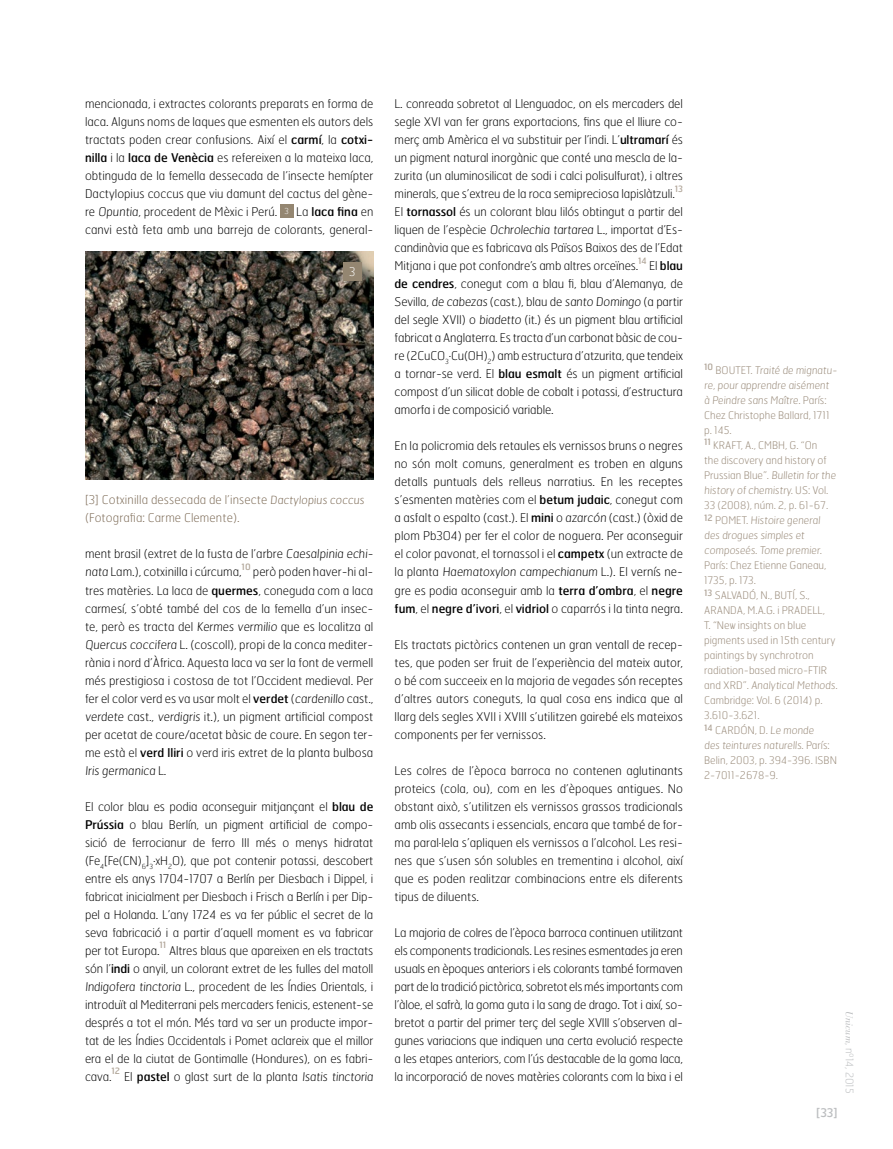
<style>
.page{position:relative;width:893px;height:1149px;background:#fff}
.page>*{position:absolute;margin:0;border:0;box-sizing:border-box;transform-origin:0 0}
.t1{font:100 12px/18px "Hermes";letter-spacing:-.01em;color:#000;text-align:justify}
.t2{font:100 12px/18px "Hermes";letter-spacing:.01em;color:#7c6a55}
.t3{font:12px "Hermes";color:#bcbec0}
.t4{font:100 12px "Hermes";color:#fff}
.t5{font:100 10.5px/15px "Hermes";color:#978877}
.t6{font:100 10.5px "Hermes";color:#bcbec0}
.t7{font:8.7px "Hermes";letter-spacing:-.01em;color:#b1a699}
.s1{font-weight:400}
.s2{font-size:11.25px}
.s3{font-family:"Bodoni Std";font-weight:400;font-style:italic}
</style>
<div class="page">
<div style="left:280px;top:204px;width:13px;height:14px;background:#948671"></div>
<img style="left:85px;top:251px;width:288px;height:229px">
<div style="left:343px;top:263px;width:19px;height:18px;background:#948671"></div>
<p class="t1" style="left:85px;top:94px;width:290px">mencionada, i extractes colorants preparats en forma de laca. Alguns noms de laques que esmenten els autors dels tractats poden crear confusions. Així el <span class="s1">carmí</span>, la <span class="s1">cotxi&shy;nilla</span> i la <span class="s1">laca de Venècia</span> es refereixen a la mateixa laca, obtinguda de la femella dessecada de l’insecte hemípter Dactylopius coccus que viu damunt del cactus del gène&shy;re Opuntia, procedent de Mèxic i Perú. <sup>3</sup> La <span class="s1">laca fina</span> en canvi està feta amb una barreja de colorants, general-</p>
<p class="t4" style="left:349px;top:264px;width:8px">3</p>
<p class="t2" style="left:85px;top:490px;width:282px">[3] Cotxinilla dessecada de l’insecte <span class="s2">Dactylopius coccus </span>(Fotografia: Carme Clemente).</p>
<p class="t1" style="left:85px;top:544px;width:291px">ment brasil (extret de la fusta de l’arbre Caesalpinia echi&shy;nata Lam.), cotxinilla i cúrcuma,</p>
<p class="t7" style="left:242px;top:561px;width:11px">10</p>
<p class="t1" style="left:85px;top:562px;width:290px;text-indent:168px">però poden haver-hi al&shy;tres matèries. La laca de <span class="s1">quermes</span>, coneguda com a laca carmesí, s’obté també del cos de la femella d’un insec&shy;te, però es tracta del Kermes vermilio que es localitza al Quercus coccifera L. (coscoll), propi de la conca mediter&shy;rània i nord d’Àfrica. Aquesta laca va ser la font de vermell més prestigiosa i costosa de tot l’Occident medieval. Per fer el color verd es va usar molt el <span class="s1">verdet</span> (cardenillo cast., verdete cast., verdigris it.), un pigment artificial compost per acetat de coure/acetat bàsic de coure. En segon ter&shy;me està el <span class="s1">verd lliri</span> o verd iris extret de la planta bulbosa Iris germanica L.</p>
<p class="t1" style="left:85px;top:796px;width:290px">El color blau es podia aconseguir mitjançant el <span class="s1">blau de Prússia</span> o blau Berlín, un pigment artificial de compo&shy;sició de ferrocianur de ferro III més o menys hidratat (Fe<sub>4</sub>[Fe(CN)<sub>6</sub>]<sub>3</sub>·xH<sub>2</sub>O), que pot contenir potassi, descobert entre els anys 1704-1707 a Berlín per Diesbach i Dippel, i fabricat inicialment per Diesbach i Frisch a Berlín i per Dip&shy;pel a Holanda. L’any 1724 es va fer públic el secret de la seva fabricació i a partir d’aquell moment es va fabricar per tot Europa.</p>
<p class="t7" style="left:160px;top:939px;width:8px">11</p>
<p class="t1" style="left:85px;top:940px;width:290px;text-indent:84px">Altres blaus que apareixen en els tractats són l’<span class="s1">indi</span> o anyil, un colorant extret de les fulles del matoll Indigofera tinctoria L., procedent de les Índies Orientals, i introduït al Mediterrani pels mercaders fenicis, estenent-se després a tot el món. Més tard va ser un producte impor&shy;tat de les Índies Occidentals i Pomet aclareix que el millor era el de la ciutat de Gontimalle (Hondures), on es fabri&shy;cava.</p>
<p class="t7" style="left:111px;top:1065px;width:10px">12</p>
<p class="t1" style="left:124px;top:1066px;width:252px">El <span class="s1">pastel</span> o glast surt de la planta Isatis tinctoria</p>
<p class="t1" style="left:395px;top:94px;width:290px">L. conreada sobretot al Llenguadoc, on els mercaders del segle XVI van fer grans exportacions, fins que el lliure co&shy;merç amb Amèrica el va substituir per l’indi. L’<span class="s1">ultramarí</span> és un pigment natural inorgànic que conté una mescla de la&shy;zurita (un aluminosilicat de sodi i calci polisulfurat), i altres minerals, que s’extreu de la roca semipreciosa lapislàtzuli.</p>
<p class="t7" style="left:675px;top:183px;width:10px">13</p>
<p class="t1" style="left:395px;top:202px;width:290px">El <span class="s1">tornassol</span> és un colorant blau lilós obtingut a partir del liquen de l’espècie Ochrolechia tartarea L., importat d’Es&shy;candinàvia que es fabricava als Països Baixos des de l’Edat Mitjana i que pot confondre’s amb altres orceïnes.</p>
<p class="t7" style="left:638px;top:255px;width:10px">14</p>
<p class="t1" style="left:395px;top:256px;width:290px;text-indent:254px">El <span class="s1">blau de cendres</span>, conegut com a blau fi, blau d’Alemanya, de Sevilla, de cabezas (cast.), blau de santo Domingo (a partir del segle XVII) o biadetto (it.) és un pigment blau artificial fabricat a Anglaterra. Es tracta d’un carbonat bàsic de cou&shy;re (2CuCO<sub>3</sub>·Cu(OH)<sub>2</sub>) amb estructura d’atzurita, que tendeix a tornar-se verd. El <span class="s1">blau esmalt</span> és un pigment artificial compost d’un silicat doble de cobalt i potassi, d’estructura amorfa i de composició variable.</p>
<p class="t1" style="left:395px;top:436px;width:290px">En la policromia dels retaules els vernissos bruns o negres no són molt comuns, generalment es troben en alguns detalls puntuals dels relleus narratius. En les receptes s’esmenten matèries com el <span class="s1">betum judaic</span>, conegut com a asfalt o espalto (cast.). El <span class="s1">mini</span> o azarcón (cast.) (òxid de plom Pb3O4) per fer el color de noguera. Per aconseguir el color pavonat, el tornassol i el <span class="s1">campetx</span> (un extracte de la planta Haematoxylon campechianum L.). El vernís ne&shy;gre es podia aconseguir amb la <span class="s1">terra d’ombra</span>, el <span class="s1">negre fum</span>, el <span class="s1">negre d’ivori</span>, el <span class="s1">vidriol</span> o caparrós i la tinta negra.</p>
<p class="t1" style="left:395px;top:634px;width:290px">Els tractats pictòrics contenen un gran ventall de recep&shy;tes, que poden ser fruit de l’experiència del mateix autor, o bé com succeeix en la majoria de vegades són receptes d’altres autors coneguts, la qual cosa ens indica que al llarg dels segles XVII i XVIII s’utilitzen gairebé els mateixos components per fer vernissos.</p>
<p class="t1" style="left:395px;top:760px;width:290px">Les colres de l’època barroca no contenen aglutinants proteics (cola, ou), com en les d’èpoques antigues. No obstant això, s’utilitzen els vernissos grassos tradicionals amb olis assecants i essencials, encara que també de for&shy;ma paral·lela s’apliquen els vernissos a l’alcohol. Les resi&shy;nes que s’usen són solubles en trementina i alcohol, així que es poden realitzar combinacions entre els diferents tipus de diluents.</p>
<p class="t1" style="left:395px;top:922px;width:290px">La majoria de colres de l’època barroca continuen utilitzant els components tradicionals. Les resines esmentades ja eren usuals en èpoques anteriors i els colorants també formaven part de la tradició pictòrica, sobretot els més importants com l’àloe, el safrà, la goma guta i la sang de drago. Tot i així, so&shy;bretot a partir del primer terç del segle XVIII s’observen al&shy;gunes variacions que indiquen una certa evolució respecte a les etapes anteriors, com l’ús destacable de la goma laca, la incorporació de noves matèries colorants com la bixa i el</p>
<p class="t5" style="left:704px;top:362px;width:136px"><sup>10</sup> BOUTET. Traité de mignatu&shy;re, pour apprendre aisément à Peindre sans Maître. París:<br>Chez Christophe Ballard, 1711 p. 145.<br><sup>11</sup> KRAFT, A., CMBH, G. “On<br>the discovery and history of<br>Prussian Blue”. Bulletin for the history of chemistry. US: Vol.<br>33 (2008), núm. 2, p. 61-67.<br><sup>12</sup> POMET. Histoire general des drogues simples et composeés. Tome premier.<br>París: Chez Etienne Ganeau,<br>1735, p. 173.<br><sup>13</sup> SALVADÓ, N., BUTÍ, S.,<br>ARANDA, M.A.G. i PRADELL,<br>T. “New insights on blue pigments used in 15th century paintings by synchrotron radiation-based micro-FTIR and XRD”. Analytical Methods.<br>Cambridge: Vol. 6 (2014) p.<br>3.610-3.621.<br><sup>14</sup> CARDÓN, D. Le monde<br>des teintures naturells. París:<br>Belin, 2003, p. 394-396. ISBN<br>2-7011-2678-9.</p>
<p class="t3" style="left:816px;top:1104px;width:23px">[33]</p>
<p class="t6" style="left:856px;top:1010px;width:84px;rotate:90deg"><span class="s3">Unicum</span>, nº14, 2015</p>
</div>
